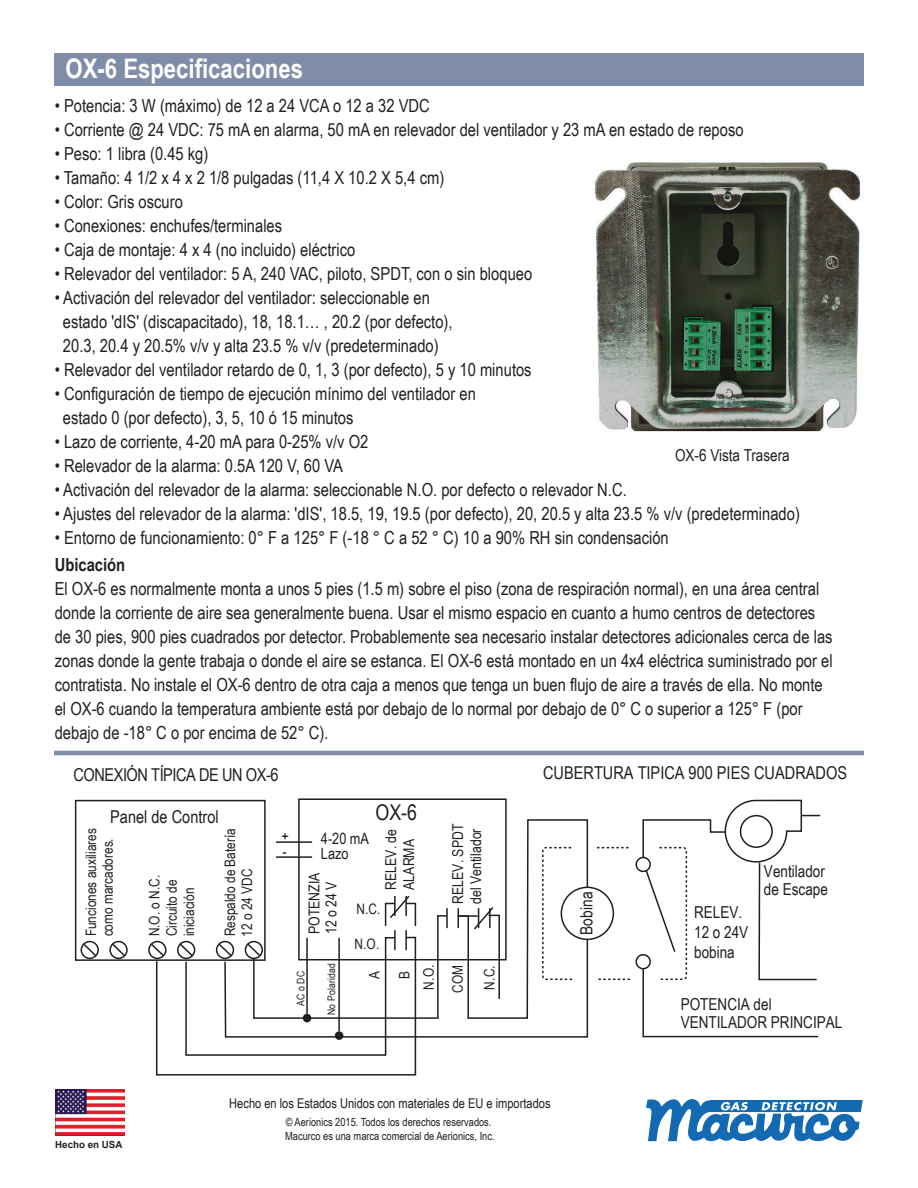
<style>
.page{position:relative;width:918px;height:1188px;background:#fff}
.page>*{position:absolute;margin:0;border:0;box-sizing:border-box;transform-origin:0 0}
.t1{font:700 27px "Arial Narrow";color:#fff}
.t2{font:21.75px "Arial Narrow";color:#211e1e}
.t3{font:18px/24px "Arial Narrow";color:#231f20}
.t4{font:700 18px "Arial Narrow";color:#231f20}
.t5{font:17.7px "Arial Narrow";color:#211e1e}
.t6{font:17.7px "Arial Narrow";letter-spacing:-.025em;color:#211e1e}
.t7{font:16.95px "Arial Narrow";color:#211e1e}
.t8{font:16.5px/18px "Arial Narrow";color:#211e1e}
.t9{font:16.5px "Arial Narrow";color:#231f20}
.t10{font:15.6px/15.6px "Arial Narrow";color:#211e1e}
.t11{font:15.6px/16.4px "Arial Narrow";color:#050504}
.t12{font:15px/18px "Arial Narrow";color:#211e1e}
.t13{font:14.4px/17px "Arial Narrow";color:#211e1e}
.t14{font:13.5px "Arial Narrow";color:#211e1e}
.t15{font:11.25px/13.5px "Arial Narrow";color:#211e1e}
.t16{font:10.5px "Arial Narrow";letter-spacing:.02em;color:#211e1e}
.t17{font:700 9.75px "Arial";color:#231f20}
</style>
<div class="page">
<hr style="left:54px;top:751px;width:810px;height:4px;background:#808da8">
<div style="left:54px;top:53px;width:810px;height:33px;background:#808da8"></div>
<img style="left:595px;top:162px;width:265px;height:270px">
<div style="left:75px;top:800px;width:191px;height:161px;border:2px solid #211e1e"></div>
<div style="left:81px;top:941px;width:18px;height:18px;border:2px solid #211e1e;border-radius:50%"></div>
<svg style="left:81px;top:942px;width:17px;height:16px"></svg>
<div style="left:109px;top:941px;width:19px;height:18px;border:2px solid #211e1e;border-radius:50%"></div>
<svg style="left:110px;top:942px;width:17px;height:16px"></svg>
<div style="left:148px;top:941px;width:19px;height:18px;border:2px solid #211e1e;border-radius:50%"></div>
<div style="left:298px;top:798px;width:209px;height:162px;border:2px solid #211e1e"></div>
<svg style="left:149px;top:818px;width:440px;height:258px"></svg>
<svg style="left:596px;top:979px;width:34px;height:1px"></svg>
<svg style="left:597px;top:847px;width:32px;height:1px"></svg>
<div style="left:635px;top:857px;width:16px;height:15px;border:2px solid #211e1e;border-radius:50%"></div>
<div style="left:635px;top:954px;width:16px;height:15px;border:2px solid #211e1e;border-radius:50%"></div>
<svg style="left:642px;top:799px;width:178px;height:239px"></svg>
<div style="left:561px;top:887px;width:52px;height:52px;background:#fff;border-radius:50%"></div>
<div style="left:561px;top:887px;width:53px;height:53px;border:2px solid #211e1e;border-radius:50%"></div>
<div style="left:303px;top:1014px;width:8px;height:8px;background:#211e1e;border-radius:50%"></div>
<div style="left:335px;top:1031px;width:8px;height:9px;background:#211e1e;border-radius:50%"></div>
<hr style="left:276px;top:856px;width:36px;height:2px;background:#211e1e">
<hr style="left:276px;top:841px;width:36px;height:2px;background:#211e1e">
<img style="left:55px;top:1089px;width:69px;height:47px">
<svg style="left:646px;top:1099px;width:217px;height:43px"></svg>
<h1 class="t1" style="left:66px;top:48px;width:239px">OX-6 Especificaciones</h1>
<p class="t3" style="left:55px;top:93px;width:377px">• Potencia: 3 W (máximo) de 12 a 24 VCA o 12 a 32 VDC</p>
<p class="t3" style="left:55px;top:117px;width:690px">• Corriente @ 24 VDC: 75 mA en alarma, 50 mA en relevador del ventilador y 23 mA en estado de reposo</p>
<p class="t3" style="left:55px;top:141px;width:155px">• Peso: 1 libra (0.45 kg)</p>
<p class="t3" style="left:55px;top:165px;width:391px">• Tamaño: 4 1/2 x 4 x 2 1/8 pulgadas (11,4 X 10.2 X 5,4 cm)</p>
<p class="t3" style="left:55px;top:189px;width:130px">• Color: Gris oscuro</p>
<p class="t3" style="left:55px;top:213px;width:229px">• Conexiones: enchufes/terminales</p>
<p class="t3" style="left:55px;top:237px;width:302px">• Caja de montaje: 4 x 4 (no incluido) eléctrico</p>
<p class="t3" style="left:55px;top:261px;width:479px">• Relevador del ventilador: 5 A, 240 VAC, piloto, SPDT, con o sin bloqueo</p>
<p class="t3" style="left:63px;top:285px;width:391px;text-indent:-8px">• Activación del relevador del ventilador: seleccionable en estado 'dIS' (discapacitado), 18, 18.1… , 20.2 (por defecto),<br>20.3, 20.4 y 20.5% v/v y alta 23.5 % v/v (predeterminado)</p>
<p class="t3" style="left:55px;top:357px;width:478px">• Relevador del ventilador retardo de 0, 1, 3 (por defecto), 5 y 10 minutos</p>
<p class="t3" style="left:63px;top:381px;width:414px;text-indent:-8px">• Configuración de tiempo de ejecución mínimo del ventilador en estado 0 (por defecto), 3, 5, 10 ó 15 minutos</p>
<p class="t3" style="left:55px;top:429px;width:315px">• Lazo de corriente, 4-20 mA para 0-25% v/v O2</p>
<p class="t3" style="left:55px;top:453px;width:290px">• Relevador de la alarma: 0.5A 120 V, 60 VA</p>
<p class="t3" style="left:55px;top:477px;width:574px">• Activación del relevador de la alarma: seleccionable N.O. por defecto o relevador N.C.</p>
<p class="t3" style="left:55px;top:501px;width:747px">• Ajustes del relevador de la alarma: 'dIS', 18.5, 19, 19.5 (por defecto), 20, 20.5 y alta 23.5 % v/v (predeterminado)</p>
<p class="t3" style="left:55px;top:525px;width:616px">• Entorno de funcionamiento: 0° F a 125° F (-18 ° C a 52 ° C) 10 a 90% RH sin condensación</p>
<p class="t4" style="left:55px;top:551px;width:72px">Ubicación</p>
<p class="t3" style="left:55px;top:576px;width:779px">El OX-6 es normalmente monta a unos 5 pies (1.5 m) sobre el piso (zona de respiración normal), en una área central donde la corriente de aire sea generalmente buena. Usar el mismo espacio en cuanto a humo centros de detectores de 30 pies, 900 pies cuadrados por detector. Probablemente sea necesario instalar detectores adicionales cerca de las zonas donde la gente trabaja o donde el aire se estanca. El OX-6 está montado en un 4x4 eléctrica suministrado por el contratista. No instale el OX-6 dentro de otra caja a menos que tenga un buen flujo de aire a través de ella. No monte el OX-6 cuando la temperatura ambiente está por debajo de lo normal por debajo de 0° C o superior a 125° F (por debajo de -18° C o por encima de 52° C).</p>
<p class="t9" style="left:675px;top:443px;width:116px">OX-6 Vista Trasera</p>
<p class="t6" style="left:73px;top:762px;width:207px">CONEXIÓN TÍPICA DE UN OX-6</p>
<p class="t5" style="left:543px;top:760px;width:305px">CUBERTURA TIPICA 900 PIES CUADRADOS</p>
<p class="t5" style="left:110px;top:804px;width:110px">Panel de Control</p>
<p class="t2" style="left:376px;top:796px;width:43px">OX-6</p>
<p class="t10" style="left:321px;top:830px;width:50px">4-20 mA<br>Lazo</p>
<p class="t13" style="left:82px;top:936px;width:110px;rotate:-90deg">Funciones auxiliares como marcadores.</p>
<p class="t13" style="left:221px;top:937px;width:110px;rotate:-90deg">Respaldo de Batería<br>12 o 24 VDC</p>
<p class="t12" style="left:381px;top:890px;width:62px;rotate:-90deg">RELEV. de<br>ALARMA</p>
<p class="t11" style="left:281px;top:826px;width:9px">+ -</p>
<p class="t12" style="left:305px;top:934px;width:63px;line-height:16.8px;rotate:-90deg">POTENZIA<br>12 o 24 V</p>
<p class="t13" style="left:145px;top:936px;width:63px;line-height:17.4px;rotate:-90deg">N.O. o N.C.<br>Circuito de iniciación</p>
<p class="t13" style="left:356px;top:900px;width:26px">N.C.</p>
<p class="t13" style="left:354px;top:935px;width:26px">N.O.</p>
<p class="t12" style="left:448px;top:904px;width:81px;rotate:-90deg">RELEV. SPDT del Ventilador</p>
<p class="t16" style="left:293px;top:1006px;width:37px;rotate:-90deg">AC o DC</p>
<p class="t16" style="left:324px;top:1015px;width:53px;rotate:-90deg">No Polaridad</p>
<p class="t13" style="left:359px;top:979px;width:10px;line-height:30.2px;rotate:-90deg">A<br>B</p>
<p class="t13" style="left:414px;top:993px;width:30px;line-height:29px;rotate:-90deg">N.O.<br>COM</p>
<p class="t13" style="left:480px;top:990px;width:26px;rotate:-90deg">N.C.</p>
<p class="t7" style="left:574px;top:935px;width:45px;rotate:-90deg">Bobina</p>
<p class="t17" style="left:55px;top:1138px;width:69px">Hecho en USA</p>
<p class="t14" style="left:229px;top:1094px;width:323px">Hecho en los Estados Unidos con materiales de EU e importados</p>
<p class="t15" style="left:285px;top:1115px;width:211px">© Aerionics 2015. Todos los derechos reservados.<br>Macurco es una marca comercial de Aerionics, Inc.</p>
<p class="t8" style="left:694px;top:902px;width:56px;line-height:19.8px">RELEV.<br>12 o 24V bobina</p>
<p class="t8" style="left:764px;top:861px;width:65px">Ventilador de Escape</p>
<p class="t8" style="left:681px;top:995px;width:163px">POTENCIA del<br>VENTILADOR PRINCIPAL</p>
</div>
